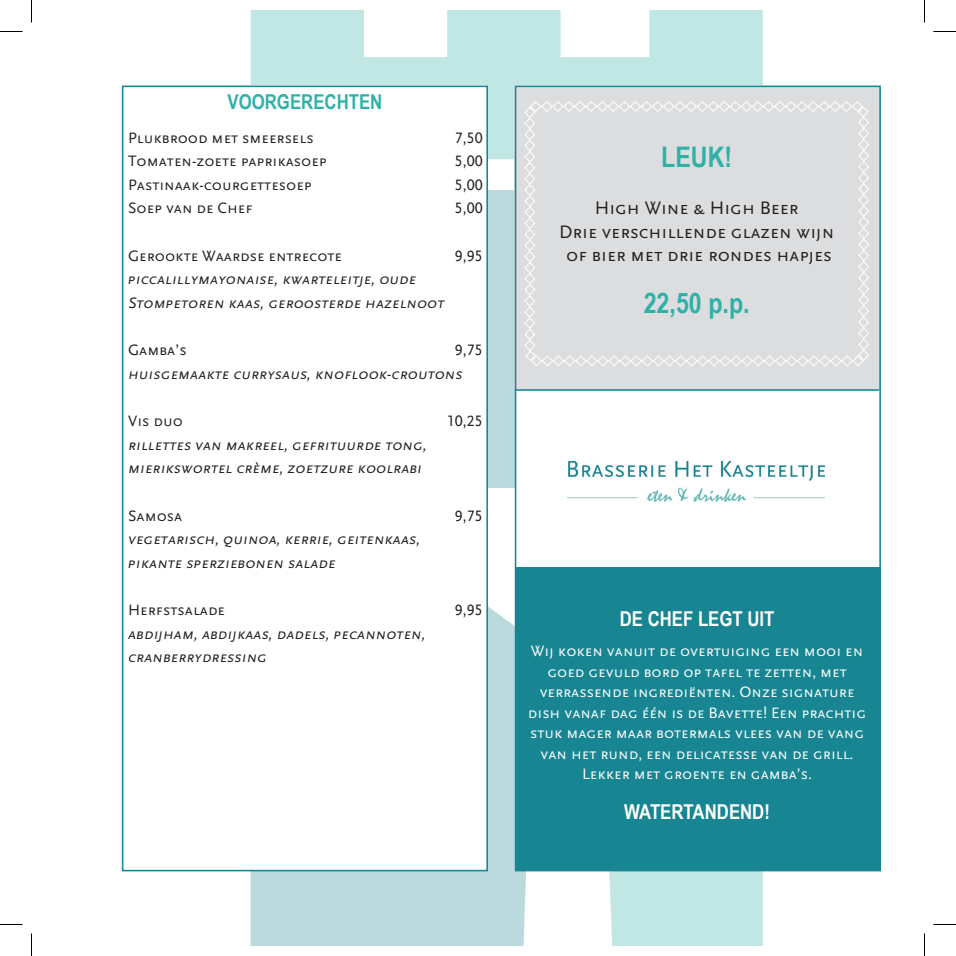
<style>
.page{position:relative;width:956px;height:956px;background:#fff}
.page>*{position:absolute;margin:0;border:0;box-sizing:border-box;transform-origin:0 0}
.t1{font:700 28.35px "Arial Narrow";color:#2fb1a8}
.t2{font:700 20.4px "Arial Narrow";color:#fff}
.t3{font:700 20.4px "Arial Narrow";color:#2fb1a8}
.t4{font:18.9px/23.7px "Scala Sans Caps";color:#231f20;text-align:center}
.t5{font:italic 15.75px/23.7px "Scala Sans Caps";color:#231f20}
.t6{font:15.75px/20.5px "Scala Sans Caps";color:#fff;text-align:center}
.t7{font:15.75px "Scala Sans Caps";color:#231f20}
.s1{font-style:normal}
</style>
<div class="page">
<svg style="left:251px;top:10px;width:512px;height:149px;fill:#c1e7e5"></svg>
<svg style="left:251px;top:190px;width:286px;height:756px;background:#bddbdf"></svg>
<svg style="left:601px;top:871px;width:162px;height:75px;background:#c4e8e6"></svg>
<div style="left:122px;top:86px;width:364px;height:785px;background:#fff"></div>
<div style="left:516px;top:86px;width:364px;height:785px;background:#fff"></div>
<div style="left:515px;top:86px;width:365px;height:304px;background:#dcdddf"></div>
<div style="left:122px;top:86px;width:366px;height:785px;border:2px solid #188592"></div>
<svg style="left:524px;top:101px;width:345px;height:265px"></svg>
<hr style="left:515px;top:389px;width:364px;height:2px;background:#188592">
<img style="left:568px;top:460px;width:256px;height:41px">
<div style="left:516px;top:567px;width:365px;height:304px;background:#188592"></div>
<svg style="left:0;top:31px;width:22px;height:1px"></svg>
<svg style="left:933px;top:31px;width:23px;height:1px"></svg>
<svg style="left:0;top:924px;width:22px;height:1px"></svg>
<svg style="left:933px;top:924px;width:23px;height:1px"></svg>
<svg style="left:31px;top:0;width:1px;height:23px"></svg>
<svg style="left:31px;top:933px;width:1px;height:23px"></svg>
<svg style="left:924px;top:0;width:1px;height:23px"></svg>
<svg style="left:924px;top:933px;width:1px;height:23px"></svg>
<p class="t3" style="left:227px;top:87px;width:156px">VOORGERECHTEN</p>
<p class="t7" style="left:128px;top:129px;width:187px">Plukbrood met smeersels</p>
<p class="t7" style="left:455px;top:129px;width:29px">7,50</p>
<p class="t7" style="left:128px;top:152px;width:200px">Tomaten-zoete paprikasoep</p>
<p class="t7" style="left:455px;top:152px;width:29px">5,00</p>
<p class="t7" style="left:128px;top:176px;width:185px">Pastinaak-courgettesoep</p>
<p class="t7" style="left:455px;top:176px;width:29px">5,00</p>
<p class="t7" style="left:128px;top:200px;width:126px">Soep van de Chef</p>
<p class="t7" style="left:455px;top:200px;width:29px">5,00</p>
<p class="t7" style="left:128px;top:247px;width:215px">Gerookte Waardse entrecote</p>
<p class="t7" style="left:455px;top:247px;width:29px">9,95</p>
<p class="t5" style="left:128px;top:268px;width:318px">piccalillymayonaise, kwarteleitje, oude<br>Stompetoren kaas, geroosterde hazelnoot</p>
<p class="t7" style="left:128px;top:341px;width:60px">Gamba’s</p>
<p class="t5" style="left:128px;top:338px;width:356px;text-indent:327px"><span class="s1">9,75 </span>huisgemaakte currysaus, knoflook-croutons</p>
<p class="t7" style="left:128px;top:412px;width:56px">Vis duo</p>
<p class="t7" style="left:447px;top:412px;width:37px">10,25</p>
<p class="t5" style="left:128px;top:433px;width:300px">rillettes van makreel, gefrituurde tong, mierikswortel crème, zoetzure koolrabi</p>
<p class="t7" style="left:128px;top:507px;width:56px">Samosa</p>
<p class="t7" style="left:455px;top:507px;width:29px">9,75</p>
<p class="t5" style="left:128px;top:527px;width:294px">vegetarisch, quinoa, kerrie, geitenkaas, pikante sperziebonen salade</p>
<p class="t7" style="left:128px;top:601px;width:98px">Herfstsalade</p>
<p class="t7" style="left:455px;top:601px;width:29px">9,95</p>
<p class="t5" style="left:128px;top:622px;width:299px">abdijham, abdijkaas, dadels, pecannoten, cranberrydressing</p>
<p class="t1" style="left:661px;top:135px;width:73px">LEUK!</p>
<p class="t4" style="left:559px;top:196px;width:277px">High Wine &amp; High Beer<br>Drie verschillende glazen wijn of bier met drie rondes hapjes</p>
<p class="t1" style="left:644px;top:282px;width:107px">22,50 p.p.</p>
<p class="t2" style="left:620px;top:604px;width:156px">DE CHEF LEGT UIT</p>
<p class="t6" style="left:528px;top:641px;width:340px">Wij koken vanuit de overtuiging een mooi en goed gevuld bord op tafel te zetten, met verrassende ingrediënten. Onze signature dish vanaf dag één is de Bavette! Een prachtig stuk mager maar botermals vlees van de vang van het rund, een delicatesse van de grill.<br>Lekker met groente en gamba’s.</p>
<p class="t2" style="left:624px;top:796px;width:147px">WATERTANDEND!</p>
</div>
